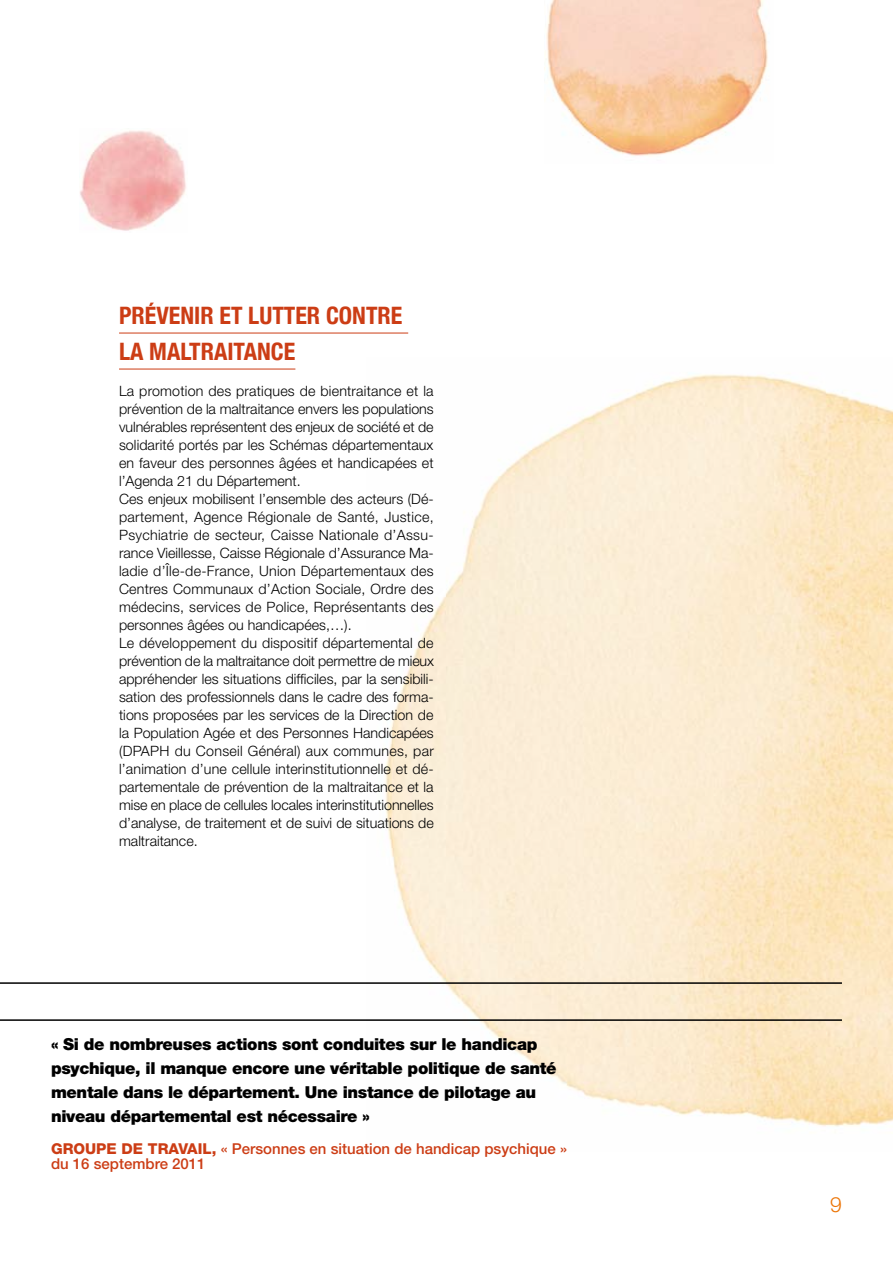
<style>
.page{position:relative;width:893px;height:1263px;background:#fff}
.page>*{position:absolute;margin:0;border:0;box-sizing:border-box;transform-origin:0 0}
.t1{font:700 condensed 24px/36px "Helvetica Neue";color:#cc3d15}
.t2{font:300 21px "Helvetica Neue";color:#ec7405}
.t3{font:900 16.5px/24px "Helvetica Neue";letter-spacing:-.02em;color:#000}
.t4{font:500 15px/15px "Helvetica Neue";color:#cc3d15}
.t5{font:300 14.25px/18px "Helvetica Neue";color:#000}
.s1{font-weight:800}
</style>
<div class="page">
<img style="left:385px;top:374px;width:508px;height:753px">
<img style="left:546px;top:0;width:222px;height:156px">
<hr style="left:119px;top:333px;width:289px;height:1px;background:#cc3d15">
<hr style="left:119px;top:369px;width:176px;height:1px;background:#cc3d15">
<img style="left:80px;top:130px;width:106px;height:101px">
<hr style="left:0;top:1019px;width:842px;height:2px;background:#000">
<hr style="left:0;top:982px;width:842px;height:2px;background:#000">
<h1 class="t1" style="left:119px;top:297px;width:285px">PRÉVENIR ET LUTTER CONTRE<br>LA MALTRAITANCE</h1>
<p class="t5" style="left:119px;top:382px;width:316px">La promotion des pratiques de bientraitance et la prévention de la maltraitance envers les populations vulnérables représentent des enjeux de société et de solidarité portés par les Schémas départementaux en faveur des personnes âgées et handicapées et l’Agenda 21 du Département.<br>Ces enjeux mobilisent l’ensemble des acteurs (Dé&shy;partement, Agence Régionale de Santé, Justice, Psychiatrie de secteur, Caisse Nationale d’Assu&shy;rance Vieillesse, Caisse Régionale d’Assurance Ma&shy;ladie d’Île-de-France, Union Départementaux des Centres Communaux d’Action Sociale, Ordre des médecins, services de Police, Représentants des personnes âgées ou handicapées,…).<br>Le développement du dispositif départemental de prévention de la maltraitance doit permettre de mieux appréhender les situations difficiles, par la sensibili&shy;sation des professionnels dans le cadre des forma&shy;tions proposées par les services de la Direction de la Population Agée et des Personnes Handicapées (DPAPH du Conseil Général) aux communes, par l’animation d’une cellule interinstitutionnelle et dé&shy;partementale de prévention de la maltraitance et la mise en place de cellules locales interinstitutionnelles d’analyse, de traitement et de suivi de situations de maltraitance.</p>
<p class="t3" style="left:51px;top:1032px;width:507px">« Si de nombreuses actions sont conduites sur le handicap psychique, il manque encore une véritable politique de santé mentale dans le département. Une instance de pilotage au niveau départemental est nécessaire »</p>
<p class="t4" style="left:51px;top:1141px;width:517px"><span class="s1">GROUPE DE TRAVAIL,</span> « Personnes en situation de handicap psychique » du 16 septembre 2011</p>
<h2 class="t2" style="left:830px;top:1192px;width:13px">9</h2>
</div>
